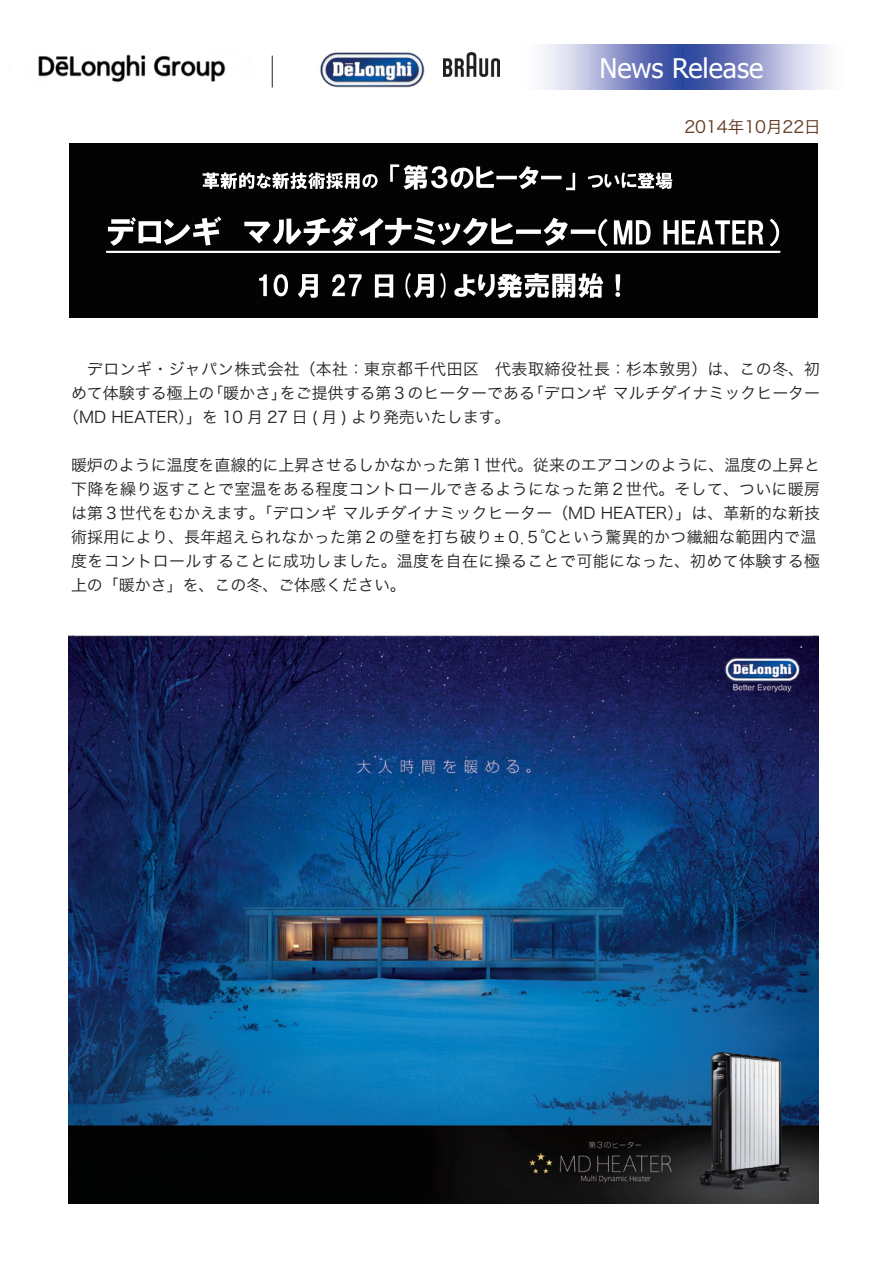
<style>
.page{position:relative;width:893px;height:1263px;background:#fff}
.page>*{position:absolute;margin:0;border:0;box-sizing:border-box;transform-origin:0 0}
.t1{font:27px "Tahoma";color:#fff}
.t2{font:16.5px "Hira Kaku Pro W3";color:#5d351e}
.t3{font:15.9px/24px "Hira Kaku Pro W3";letter-spacing:.02em;color:#231f20}
.t4{font:15.9px "Hira Kaku Pro W3";color:#231f20}
</style>
<div class="page">
<div style="left:69px;top:143px;width:748px;height:175px;background:#030303"></div>
<svg style="left:203px;top:172px;width:175px;height:17px"></svg>
<svg style="left:390px;top:164px;width:185px;height:26px"></svg>
<svg style="left:588px;top:173px;width:84px;height:16px"></svg>
<svg style="left:108px;top:217px;width:113px;height:29px"></svg>
<svg style="left:244px;top:217px;width:364px;height:30px"></svg>
<svg style="left:614px;top:220px;width:149px;height:24px"></svg>
<svg style="left:770px;top:219px;width:9px;height:28px"></svg>
<hr style="left:106px;top:251px;width:674px;height:2px;background:#fff">
<svg style="left:259px;top:274px;width:29px;height:22px"></svg>
<svg style="left:298px;top:274px;width:20px;height:24px"></svg>
<svg style="left:332px;top:274px;width:30px;height:22px"></svg>
<svg style="left:375px;top:274px;width:18px;height:24px"></svg>
<svg style="left:405px;top:272px;width:29px;height:26px"></svg>
<svg style="left:440px;top:272px;width:6px;height:26px"></svg>
<svg style="left:454px;top:273px;width:166px;height:25px"></svg>
<svg style="left:542px;top:45px;width:283px;height:45px;background:#929bcb"></svg>
<img style="left:320px;top:52px;width:105px;height:36px">
<img style="left:444px;top:53px;width:56px;height:23px">
<img style="left:38px;top:54px;width:188px;height:29px">
<hr style="left:272px;top:56px;width:1px;height:32px;background:#231f20">
<img style="left:68px;top:635px;width:750px;height:568px">
<h1 class="t1" style="left:599px;top:51px;width:165px">News Release</h1>
<p class="t2" style="left:684px;top:112px;width:138px">2014年10月22日</p>
<p class="t3" style="left:71px;top:356px;width:751px">　デロンギ・ジャパン株式会社（本社：東京都千代田区　代表取締役社長：杉本敦男）は、この冬、初</p>
<p class="t4" style="left:71px;top:379px;width:751px">めて体験する極上の「暖かさ」をご提供する第３のヒーターである「デロンギ マルチダイナミックヒーター</p>
<p class="t4" style="left:63px;top:403px;width:449px">（MD HEATER）」を 10 月 27 日 ( 月 ) より発売いたします。</p>
<p class="t3" style="left:71px;top:452px;width:751px">暖炉のように温度を直線的に上昇させるしかなかった第1 世代。従来のエアコンのように、温度の上昇と下降を繰り返すことで室温をある程度コントロールできるようになった第２世代。そして、ついに暖房は第３世代をむかえます。「デロンギ マルチダイナミックヒーター（MD HEATER）」は、革新的な新技術採用により、長年超えられなかった第２の壁を打ち破り±０．５℃という驚異的かつ繊細な範囲内で温度をコントロールすることに成功しました。温度を自在に操ることで可能になった、初めて体験する極上の「暖かさ」を、この冬、ご体感ください。</p>
</div>
